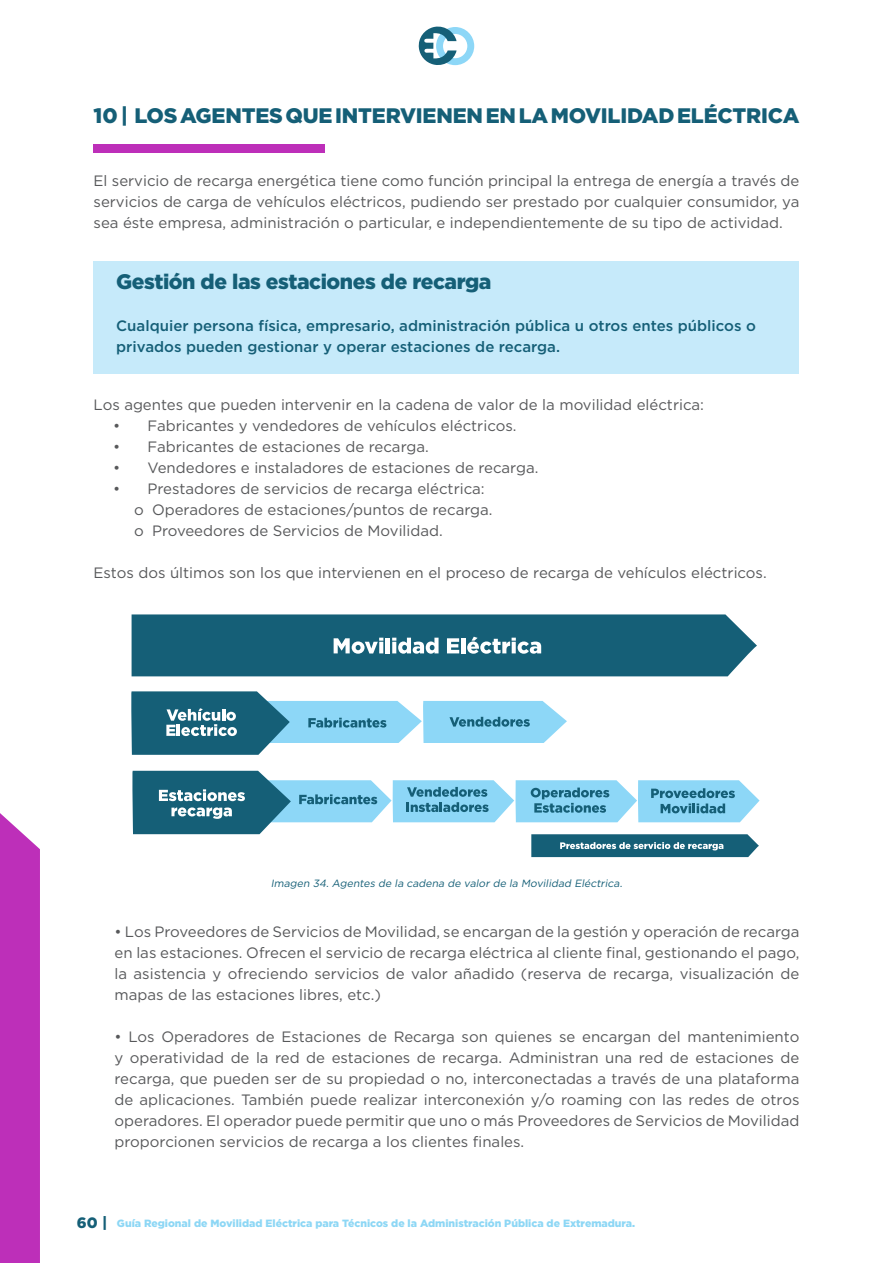
<style>
.page{position:relative;width:893px;height:1263px;background:#fff}
.page>*{position:absolute;margin:0;border:0;box-sizing:border-box;transform-origin:0 0}
.Estilo_de_párrafo_1{font:900 21px "Gotham";letter-spacing:-.015em;color:#155f77}
.Estilo_de_párrafo_1-2{font:15px/21px "Gotham";color:#57585a;text-align:justify}
.Estilo_de_párrafo_1-3{font:500 15px/21px "Gotham";color:#155f77}
.t1{font:900 10.5px "Gotham";color:#8dd7f5}
.t2{font:italic 10.5px "Gotham";color:#155f77}
.s1{font-size:15px;color:#155f77}
</style>
<div class="page">
<svg style="left:418px;top:26px;width:56px;height:40px"></svg>
<div style="left:94px;top:145px;width:231px;height:8px;background:#bd2fb9"></div>
<div style="left:94px;top:261px;width:705px;height:113px;background:#c6eafa"></div>
<svg style="left:132px;top:614px;width:625px;height:62px;background:#266b81"></svg>
<svg style="left:131px;top:691px;width:436px;height:64px"></svg>
<svg style="left:132px;top:770px;width:627px;height:87px"></svg>
<div style="left:0;top:813px;width:40px;height:450px;background:#bd2fb9"></div>
<p class="Estilo_de_párrafo_1" style="left:94px;top:101px;width:707px">10 | LOS AGENTES QUE INTERVIENEN EN LA MOVILIDAD ELÉCTRICA</p>
<p class="Estilo_de_párrafo_1-2" style="left:94px;top:170px;width:707px">El servicio de recarga energética tiene como función principal la entrega de energía a través de servicios de carga de vehículos eléctricos, pudiendo ser prestado por cualquier consumidor, ya sea éste empresa, administración o particular, e independientemente de su tipo de actividad.</p>
<p class="Estilo_de_párrafo_1" style="left:116px;top:267px;width:377px">Gestión de las estaciones de recarga</p>
<p class="Estilo_de_párrafo_1-3" style="left:116px;top:315px;width:641px">Cualquier persona física, empresario, administración pública u otros entes públicos o privados pueden gestionar y operar estaciones de recarga.</p>
<p class="Estilo_de_párrafo_1-2" style="left:94px;top:394px;width:612px">Los agentes que pueden intervenir en la cadena de valor de la movilidad eléctrica:</p>
<p class="Estilo_de_párrafo_1-2" style="left:113px;top:415px;width:405px">• Fabricantes y vendedores de vehículos eléctricos.</p>
<p class="Estilo_de_párrafo_1-2" style="left:113px;top:436px;width:317px">• Fabricantes de estaciones de recarga.</p>
<p class="Estilo_de_párrafo_1-2" style="left:113px;top:457px;width:427px">• Vendedores e instaladores de estaciones de recarga.</p>
<p class="Estilo_de_párrafo_1-2" style="left:113px;top:478px;width:373px">• Prestadores de servicios de recarga eléctrica:</p>
<p class="Estilo_de_párrafo_1-2" style="left:134px;top:499px;width:360px">o Operadores de estaciones/puntos de recarga.</p>
<p class="Estilo_de_párrafo_1-2" style="left:134px;top:520px;width:310px">o Proveedores de Servicios de Movilidad.</p>
<p class="Estilo_de_párrafo_1-2" style="left:94px;top:562px;width:675px">Estos dos últimos son los que intervienen en el proceso de recarga de vehículos eléctricos.</p>
<p class="t2" style="left:271px;top:876px;width:355px">Imagen 34. Agentes de la cadena de valor de la Movilidad Eléctrica.</p>
<p class="Estilo_de_párrafo_1-2" style="left:115px;top:921px;width:686px">• Los Proveedores de Servicios de Movilidad, se encargan de la gestión y operación de recarga en las estaciones. Ofrecen el servicio de recarga eléctrica al cliente final, gestionando el pago, la asistencia y ofreciendo servicios de valor añadido (reserva de recarga, visualización de mapas de las estaciones libres, etc.)</p>
<p class="Estilo_de_párrafo_1-2" style="left:115px;top:1026px;width:686px">• Los Operadores de Estaciones de Recarga son quienes se encargan del mantenimiento y operatividad de la red de estaciones de recarga. Administran una red de estaciones de recarga, que pueden ser de su propiedad o no, interconectadas a través de una plataforma de aplicaciones. También puede realizar interconexión y/o roaming con las redes de otros operadores. El operador puede permitir que uno o más Proveedores de Servicios de Movilidad proporcionen servicios de recarga a los clientes finales.</p>
<p class="t1" style="left:77px;top:1216px;width:560px"><span class="s1">60 |</span> Guía Regional de Movilidad Eléctrica para Técnicos de la Administración Pública de Extremadura.</p>
</div>
